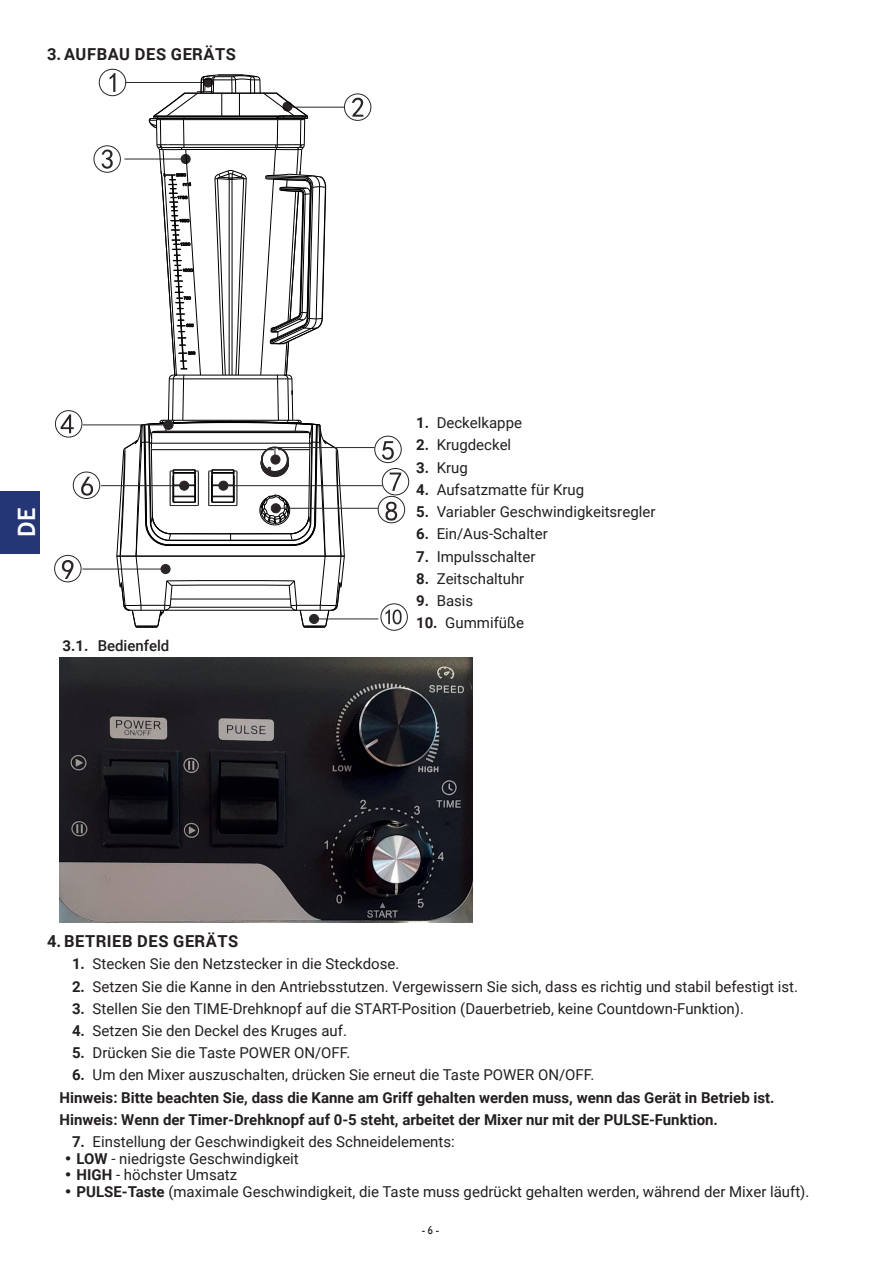
<style>
.page{position:relative;width:893px;height:1263px;background:#fff}
.page>*{position:absolute;margin:0;border:0;box-sizing:border-box;transform-origin:0 0}
.t1{font:700 24px "Trebuchet MS";color:#fff}
.t2{font:700 16.5px "Roboto";letter-spacing:.035em;color:#231f20}
.t3{font:15px "Roboto";color:#231f20}
.t4{font:700 15px/22.2px "Roboto";color:#231f20}
.t5{font:500 15px "Roboto";color:#231f20}
.t6{font:12px "Humanst 521 EU";color:#231f20;scale:.86 1}
.s1{font-weight:700}
.s2{font-weight:400}
.s3{font-family:"Humanst 521 EU";font-weight:700}
</style>
<div class="page">
<div style="left:0;top:491px;width:39px;height:62px;background:#243676"></div>
<div style="left:94px;top:145px;width:27px;height:28px;border:1px solid #2a2627;border-radius:50%"></div>
<div style="left:344px;top:94px;width:27px;height:27px;border:1px solid #2a2627;border-radius:50%"></div>
<svg style="left:352px;top:98px;width:11px;height:19px"></svg>
<div style="left:99px;top:69px;width:27px;height:27px;border:1px solid #2a2627;border-radius:50%"></div>
<hr style="left:83px;top:425px;width:85px;height:1px;background:#2a2627">
<div style="left:55px;top:410px;width:27px;height:27px;border:1px solid #2a2627;border-radius:50%"></div>
<svg style="left:61px;top:414px;width:13px;height:19px"></svg>
<svg style="left:101px;top:73px;width:244px;height:555px"></svg>
<hr style="left:274px;top:447px;width:100px;height:1px;background:#2a2627">
<div style="left:271px;top:455px;width:9px;height:9px;background:#2a2627;border-radius:50%"></div>
<div style="left:270px;top:454px;width:10px;height:11px;border:1px solid #2a2627;border-radius:50%"></div>
<div style="left:374px;top:436px;width:28px;height:27px;border:1px solid #2a2627;border-radius:50%"></div>
<svg style="left:382px;top:441px;width:12px;height:19px"></svg>
<hr style="left:101px;top:485px;width:83px;height:1px;background:#2a2627">
<div style="left:180px;top:481px;width:9px;height:9px;background:#2a2627;border-radius:50%"></div>
<div style="left:179px;top:481px;width:10px;height:10px;border:1px solid #2a2627;border-radius:50%"></div>
<div style="left:73px;top:472px;width:27px;height:27px;border:1px solid #2a2627;border-radius:50%"></div>
<svg style="left:81px;top:477px;width:12px;height:19px"></svg>
<hr style="left:227px;top:485px;width:156px;height:1px;background:#2a2627">
<div style="left:219px;top:481px;width:9px;height:9px;background:#2a2627;border-radius:50%"></div>
<div style="left:218px;top:481px;width:10px;height:10px;border:1px solid #2a2627;border-radius:50%"></div>
<div style="left:382px;top:468px;width:27px;height:27px;border:1px solid #2a2627;border-radius:50%"></div>
<svg style="left:390px;top:473px;width:11px;height:18px"></svg>
<hr style="left:276px;top:508px;width:102px;height:1px;background:#2a2627">
<div style="left:271px;top:504px;width:9px;height:9px;background:#2a2627;border-radius:50%"></div>
<div style="left:271px;top:503px;width:10px;height:10px;border:1px solid #2a2627;border-radius:50%"></div>
<div style="left:378px;top:496px;width:27px;height:27px;border:1px solid #2a2627;border-radius:50%"></div>
<svg style="left:385px;top:502px;width:12px;height:19px"></svg>
<hr style="left:82px;top:569px;width:84px;height:1px;background:#2a2627">
<div style="left:161px;top:564px;width:9px;height:10px;background:#2a2627;border-radius:50%"></div>
<div style="left:161px;top:564px;width:9px;height:10px;border:1px solid #2a2627;border-radius:50%"></div>
<div style="left:54px;top:555px;width:27px;height:27px;border:1px solid #2a2627;border-radius:50%"></div>
<svg style="left:62px;top:560px;width:12px;height:19px"></svg>
<hr style="left:314px;top:619px;width:64px;height:1px;background:#2a2627">
<div style="left:309px;top:614px;width:10px;height:9px;background:#2a2627;border-radius:50%"></div>
<div style="left:309px;top:614px;width:10px;height:10px;border:1px solid #2a2627;border-radius:50%"></div>
<div style="left:381px;top:603px;width:27px;height:28px;border:1px solid #2a2627;border-radius:50%"></div>
<svg style="left:385px;top:609px;width:17px;height:15px"></svg>
<img style="left:60px;top:658px;width:412px;height:265px">
<p class="t2" style="left:47px;top:42px;width:190px">3.AUFBAU DES GERÄTS</p>
<h1 class="t1" style="left:12px;top:537px;width:31px;rotate:-90deg">DE</h1>
<p class="t5" style="left:63px;top:635px;width:108px"><span class="s1">3.1.</span> Bedienfeld</p>
<p class="t3" style="left:416px;top:412px;width:107px"><span class="s1">1.</span> Deckelkappe</p>
<p class="t3" style="left:416px;top:434px;width:97px"><span class="s1">2.</span> Krugdeckel</p>
<p class="t3" style="left:416px;top:457px;width:53px"><span class="s1">3.</span> Krug</p>
<p class="t3" style="left:416px;top:479px;width:170px"><span class="s1">4.</span> Aufsatzmatte für Krug</p>
<p class="t3" style="left:416px;top:501px;width:241px"><span class="s1">5.</span> Variabler Geschwindigkeitsregler</p>
<p class="t3" style="left:416px;top:523px;width:133px"><span class="s1">6.</span> Ein/Aus-Schalter</p>
<p class="t3" style="left:416px;top:546px;width:121px"><span class="s1">7.</span> Impulsschalter</p>
<p class="t3" style="left:416px;top:568px;width:110px"><span class="s1">8.</span> Zeitschaltuhr</p>
<p class="t3" style="left:416px;top:590px;width:59px"><span class="s1">9.</span> Basis</p>
<p class="t3" style="left:416px;top:612px;width:109px"><span class="s1">10.</span> Gummifüße</p>
<p class="t2" style="left:47px;top:929px;width:193px">4. BETRIEB DES GERÄTS</p>
<p class="t3" style="left:72px;top:953px;width:329px"><span class="s1">1.</span> Stecken Sie den Netzstecker in die Steckdose.</p>
<p class="t3" style="left:72px;top:976px;width:727px"><span class="s1">2.</span> Setzen Sie die Kanne in den Antriebsstutzen. Vergewissern Sie sich, dass es richtig und stabil befestigt ist.</p>
<p class="t3" style="left:72px;top:998px;width:673px"><span class="s1">3.</span> Stellen Sie den TIME-Drehknopf auf die START-Position (Dauerbetrieb, keine Countdown-Funktion).</p>
<p class="t3" style="left:72px;top:1020px;width:276px"><span class="s1">4.</span> Setzen Sie den Deckel des Kruges auf.</p>
<p class="t3" style="left:72px;top:1042px;width:280px"><span class="s1">5.</span> Drücken Sie die Taste POWER ON/OFF.</p>
<p class="t4" style="left:60px;top:1063px;width:717px;text-indent:13px">6. <span class="s2">Um den Mixer auszuschalten, drücken Sie erneut die Taste POWER ON/OFF.<br></span>Hinweis: Bitte beachten Sie, dass die Kanne am Griff gehalten werden muss, wenn das Gerät in Betrieb ist.<br>Hinweis: Wenn der Timer-Drehknopf auf 0-5 steht, arbeitet der Mixer nur mit der PULSE-Funktion.</p>
<p class="t3" style="left:72px;top:1131px;width:384px"><span class="s1">7.</span> Einstellung der Geschwindigkeit des Schneidelements:</p>
<p class="t3" style="left:64px;top:1148px;width:237px"><span class="s3">•</span> <span class="s1">LOW</span> - niedrigste Geschwindigkeit</p>
<p class="t3" style="left:64px;top:1164px;width:175px"><span class="s3">•</span> <span class="s1">HIGH</span> - höchster Umsatz</p>
<p class="t3" style="left:64px;top:1181px;width:747px"><span class="s3">•</span> <span class="s1">PULSE-Taste</span> (maximale Geschwindigkeit, die Taste muss gedrückt gehalten werden, während der Mixer läuft).</p>
<p class="t6" style="left:422px;top:1222px;width:22px">- 6 -</p>
</div>
